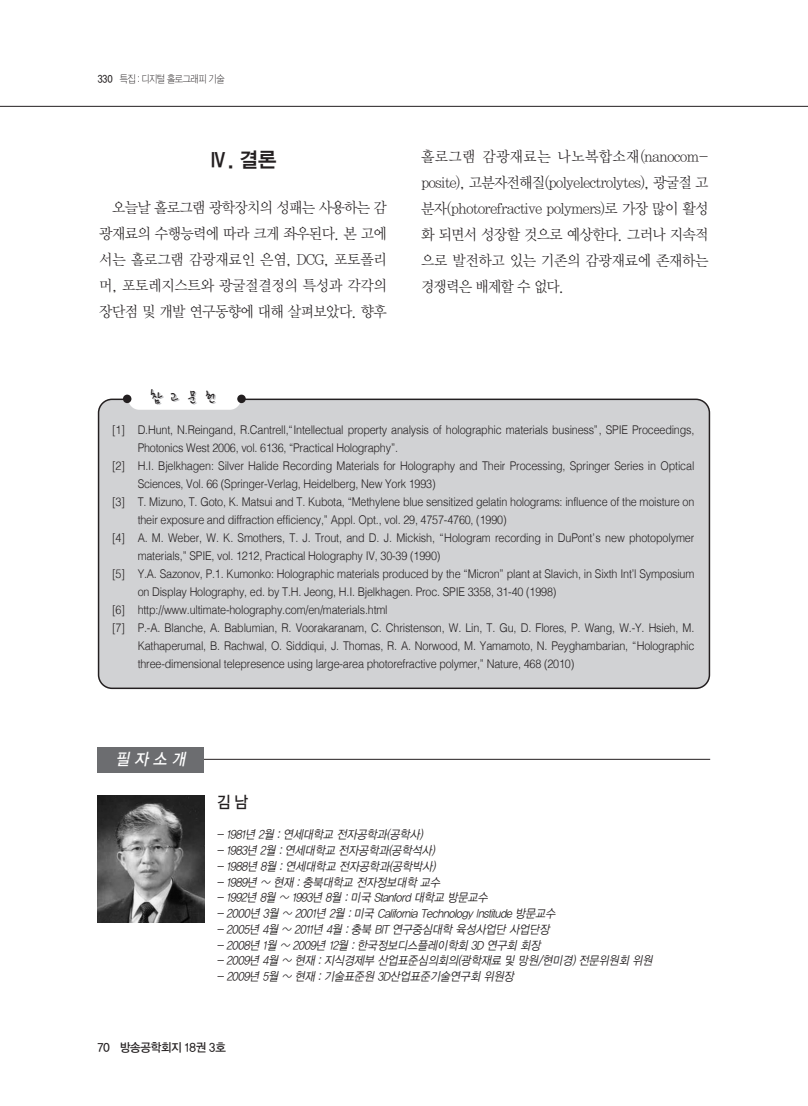
<style>
.page{position:relative;width:808px;height:1106px;background:#fff}
.page>*{position:absolute;margin:0;border:0;box-sizing:border-box;transform-origin:0 0}
.t1{font:21px "YDVYGO Std 14";color:#231f20;scale:.95 1}
.t2{font:18px "YDV Sos Std B";color:#231f20;scale:.9 1}
.t3{font:italic 16.5px "YDVYGO Std 13";color:#fff;scale:.9 1}
.t4{font:16.5px "YDVYGO Std 13";color:#231f20;scale:.9 1}
.t5{font:15px/26px "YDVY Mj O Std 12";letter-spacing:-.04em;color:#231f20;text-align:justify;scale:.95 1}
.t6{font:300 12px "Helvetica";letter-spacing:-.015em;color:#231f20;scale:.9 1}
.t7{font:italic 12px "YDVYGO Std 12";letter-spacing:.01em;color:#231f20;scale:.9 1}
.t8{font:12px "YDVYGO Std 13";letter-spacing:-.02em;color:#231f20;scale:.95 1}
.t9{font:10.5px "YDVYGO Std 11";letter-spacing:-.045em;color:#231f20;scale:.85 1}
.s1{font-family:"YDVYGO Std 13"}
</style>
<div class="page">
<hr style="left:0;top:106px;width:808px;height:1px;background:#231f20">
<div style="left:98px;top:398px;width:612px;height:291px;background:#d1d2d4"></div>
<div style="left:128px;top:388px;width:113px;height:22px;background:#fff;border-radius:11px"></div>
<div style="left:123px;top:394px;width:8px;height:9px;background:#231f20;border-radius:4px"></div>
<svg style="left:237px;top:394px;width:9px;height:9px"></svg>
<img style="left:98px;top:795px;width:106px;height:128px">
<hr style="left:200px;top:759px;width:510px;height:1px;background:#231f20">
<div style="left:98px;top:747px;width:106px;height:25px;background:#6c6d70"></div>
<p class="t9" style="left:98px;top:74px;width:151px"><span class="s1">330</span> 특집 : 디지털 홀로그래피 기술</p>
<h1 class="t1" style="left:209px;top:149px;width:72px">Ⅳ. 결론</h1>
<p class="t5" style="left:99px;top:195px;width:304px;text-indent:13px">오늘날 홀로그램 광학장치의 성패는 사용하는 감 광재료의 수행능력에 따라 크게 좌우된다. 본 고에 서는 홀로그램 감광재료인 은염, DCG, 포토폴리 머, 포토레지스트와 광굴절결정의 특성과 각각의 장단점 및 개발 연구동향에 대해 살펴보았다. 향후</p>
<h2 class="t2" style="left:150px;top:388px;width:75px">참고문헌</h2>
<p class="t5" style="left:421px;top:144px;width:304px">홀로그램 감광재료는 나노복합소재(nanocom&shy;posite), 고분자전해질(polyelectrolytes), 광굴절 고 분자(photorefractive polymers)로 가장 많이 활성 화 되면서 성장할 것으로 예상한다. 그러나 지속적 으로 발전하고 있는 기존의 감광재료에 존재하는 경쟁력은 배제할 수 없다.</p>
<p class="t6" style="left:112px;top:425px;width:648px">[1] D.Hunt, N.Reingand, R.Cantrell,“Intellectual property analysis of holographic materials business”, SPIE Proceedings,</p>
<p class="t6" style="left:138px;top:443px;width:291px">Photonics West 2006, vol. 6136, “Practical Holography”.</p>
<p class="t6" style="left:112px;top:461px;width:648px">[2] H.I. Bjelkhagen: Silver Halide Recording Materials for Holography and Their Processing, Springer Series in Optical</p>
<p class="t6" style="left:138px;top:479px;width:333px">Sciences, Vol. 66 (Springer-Verlag, Heidelberg, New York 1993)</p>
<p class="t6" style="left:112px;top:497px;width:648px">[3] T. Mizuno, T. Goto, K. Matsui and T. Kubota, “Methylene blue sensitized gelatin holograms: influence of the moisture on</p>
<p class="t6" style="left:138px;top:515px;width:411px">their exposure and diffraction efficiency,” Appl. Opt., vol. 29, 4757-4760, (1990)</p>
<p class="t6" style="left:112px;top:533px;width:648px">[4] A. M. Weber, W. K. Smothers, T. J. Trout, and D. J. Mickish, “Hologram recording in DuPont’s new photopolymer</p>
<p class="t6" style="left:138px;top:551px;width:338px">materials,” SPIE, vol. 1212, Practical Holography IV, 30-39 (1990)</p>
<p class="t6" style="left:112px;top:569px;width:648px">[5] Y.A. Sazonov, P.1. Kumonko: Holographic materials produced by the “Micron” plant at Slavich, in Sixth Int’l Symposium</p>
<p class="t6" style="left:138px;top:587px;width:467px">on Display Holography, ed. by T.H. Jeong, H.I. Bjelkhagen. Proc. SPIE 3358, 31-40 (1998)</p>
<p class="t6" style="left:112px;top:605px;width:308px">[6] http://www.ultimate-holography.com/en/materials.html</p>
<p class="t6" style="left:112px;top:623px;width:648px">[7] P.-A. Blanche, A. Bablumian, R. Voorakaranam, C. Christenson, W. Lin, T. Gu, D. Flores, P. Wang, W.-Y. Hsieh, M.</p>
<p class="t6" style="left:138px;top:641px;width:620px">Kathaperumal, B. Rachwal, O. Siddiqui, J. Thomas, R. A. Norwood, M. Yamamoto, N. Peyghambarian, “Holographic</p>
<p class="t6" style="left:138px;top:659px;width:487px">three-dimensional telepresence using large-area photorefractive polymer,” Nature, 468 (2010)</p>
<h3 class="t3" style="left:116px;top:751px;width:83px">필자 소개</h3>
<h3 class="t4" style="left:217px;top:793px;width:36px">김 남</h3>
<p class="t7" style="left:217px;top:828px;width:233px">- 1981년 2월 : 연세대학교 전자공학과(공학사)</p>
<p class="t7" style="left:217px;top:844px;width:246px">- 1983년 2월 : 연세대학교 전자공학과(공학석사)</p>
<p class="t7" style="left:217px;top:860px;width:247px">- 1988년 8월 : 연세대학교 전자공학과(공학박사)</p>
<p class="t7" style="left:217px;top:876px;width:252px">- 1989년 ~ 현재 : 충북대학교 전자정보대학 교수</p>
<p class="t7" style="left:217px;top:891px;width:305px">- 1992년 8월 ~ 1993년 8월 : 미국 Stanford 대학교 방문교수</p>
<p class="t7" style="left:217px;top:907px;width:380px">- 2000년 3월 ~ 2001년 2월 : 미국 California Technology Institude 방문교수</p>
<p class="t7" style="left:217px;top:923px;width:371px">- 2005년 4월 ~ 2011년 4월 : 충북 BIT 연구중심대학 육성사업단 사업단장</p>
<p class="t7" style="left:217px;top:939px;width:361px">- 2008년 1월 ~ 2009년 12월 : 한국정보디스플레이학회 3D 연구회 회장</p>
<p class="t7" style="left:217px;top:954px;width:488px">- 2009년 4월 ~ 현재 : 지식경제부 산업표준심의회의(광학재료 및 망원/현미경) 전문위원회 위원</p>
<p class="t7" style="left:217px;top:970px;width:332px">- 2009년 5월 ~ 현재 : 기술표준원 3D산업표준기술연구회 위원장</p>
<p class="t8" style="left:98px;top:1041px;width:136px">70 방송공학회지 18권 3호</p>
</div>
